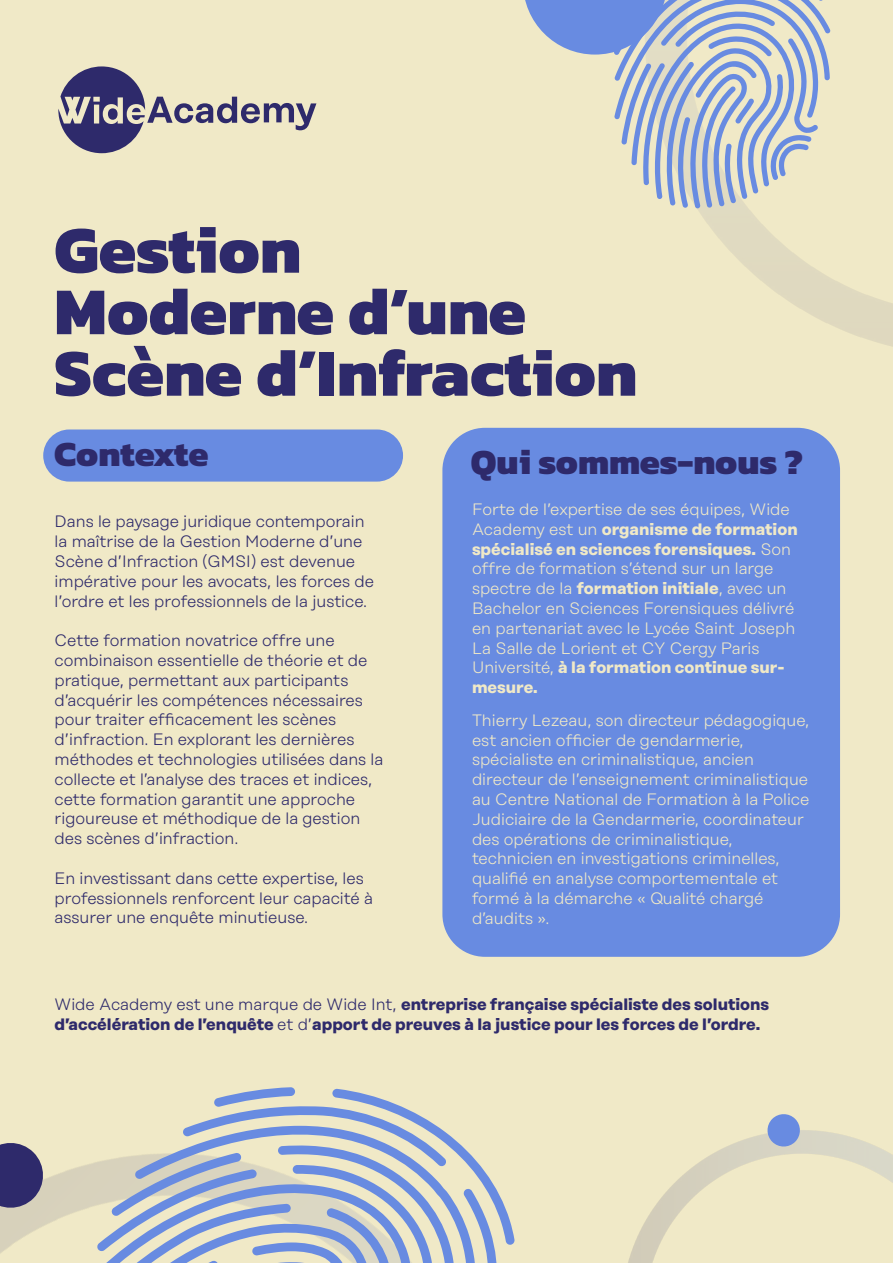
<style>
.page{position:relative;width:893px;height:1263px;background:#f0e9c7}
.page>*{position:absolute;margin:0;border:0;box-sizing:border-box;transform-origin:0 0}
.t1{font:800 67.5px/61.5px "Kanit";color:#2e2a6b}
.t2{font:800 36px "Kanit";color:#2e2a6b}
.t3{font:300 16.5px/19.8px "Rational Display";color:#f0e9c7}
.t4{font:300 16.5px/19.8px "Rational Display";color:#2e2a6b}
.t5{font:700 16.5px/19.8px "Rational Display";color:#2e2a6b}
.s1{font-weight:700}
.s2{font-weight:300}
</style>
<div class="page">
<svg style="left:58px;top:66px;width:258px;height:87px"></svg>
<svg style="left:0;top:1143px;width:46px;height:68px"></svg>
<svg style="left:83px;top:1087px;width:432px;height:176px"></svg>
<svg style="left:525px;top:0;width:306px;height:209px"></svg>
<img style="left:628px;top:1130px;width:265px;height:133px">
<svg style="left:766px;top:1114px;width:35px;height:34px"></svg>
<div style="left:44px;top:430px;width:358px;height:51px;background:#688be1;border-radius:25px"></div>
<div style="left:43px;top:429px;width:360px;height:53px;border:2px solid #688be1;border-radius:25px"></div>
<div style="left:442px;top:428px;width:398px;height:529px;background:#688be1;border-radius:43px"></div>
<h1 class="t1" style="left:54px;top:217px;width:585px">Gestion<br>Moderne d’une<br>Scène d’Infraction</h1>
<h2 class="t2" style="left:54px;top:425px;width:156px">Contexte</h2>
<p class="t4" style="left:55px;top:512px;width:321px">Dans le paysage juridique contemporain la maîtrise de la Gestion Moderne d’une Scène d’Infraction (GMSI) est devenue impérative pour les avocats, les forces de l’ordre et les professionnels de la justice.</p>
<p class="t4" style="left:55px;top:630px;width:330px">Cette formation novatrice offre une combinaison essentielle de théorie et de pratique, permettant aux participants d’acquérir les compétences nécessaires pour traiter efficacement les scènes d’infraction. En explorant les dernières méthodes et technologies utilisées dans la collecte et l’analyse des traces et indices, cette formation garantit une approche rigoureuse et méthodique de la gestion des scènes d’infraction.</p>
<p class="t4" style="left:55px;top:868px;width:320px">En investissant dans cette expertise, les professionnels renforcent leur capacité à assurer une enquête minutieuse.</p>
<h2 class="t2" style="left:471px;top:433px;width:334px">Qui sommes-nous ?</h2>
<p class="t3" style="left:472px;top:499px;width:327px">Forte de l’expertise de ses équipes, Wide Academy est un <span class="s1">organisme de formation spécialisé en sciences forensiques.</span> Son offre de formation s’étend sur un large spectre de la <span class="s1">formation initiale</span>, avec un Bachelor en Sciences Forensiques délivré en partenariat avec le Lycée Saint Joseph La Salle de Lorient et CY Cergy Paris Université, <span class="s1">à la formation continue sur&shy;mesure.</span></p>
<p class="t3" style="left:472px;top:710px;width:339px">Thierry Lezeau, son directeur pédagogique, est ancien officier de gendarmerie, spécialiste en criminalistique, ancien directeur de l’enseignement criminalistique au Centre National de Formation à la Police Judiciaire de la Gendarmerie, coordinateur des opérations de criminalistique, technicien en investigations criminelles, qualifié en analyse comportementale et formé à la démarche « Qualité chargé d’audits ».</p>
<p class="t5" style="left:55px;top:994px;width:716px"><span class="s2">Wide Academy est une marque de Wide Int,</span> entreprise française spécialiste des solutions d’accélération de l’enquête <span class="s2">et d’</span>apport de preuves à la justice pour les forces de l’ordre.</p>
</div>
